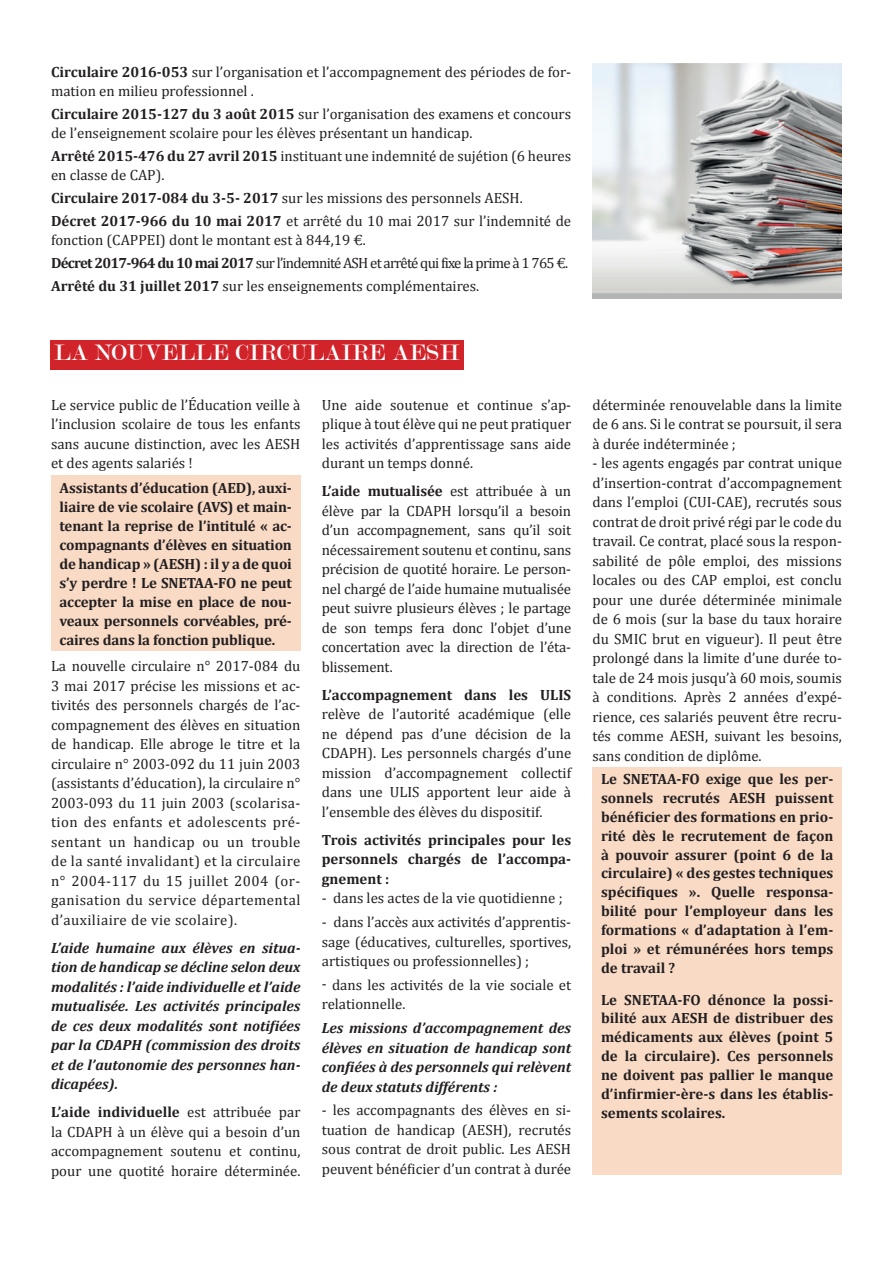
<style>
.page{position:relative;width:893px;height:1263px;background:#fff}
.page>*{position:absolute;margin:0;border:0;box-sizing:border-box;transform-origin:0 0}
.t1{font:24px "Modern";letter-spacing:.02em;color:#fff}
.t2{font:14.85px/19.5px "Cambria";color:#231f20;text-align:justify}
.t3{font:700 14.85px/18.9px "Cambria";color:#231f20;text-align:justify}
.t4{font:italic 700 14.85px/19.5px "Cambria";color:#231f20;text-align:justify}
.s1{font-weight:700}
</style>
<div class="page">
<div style="left:592px;top:767px;width:250px;height:408px;background:#f8dac5"></div>
<div style="left:51px;top:475px;width:249px;height:176px;background:#f8dac5"></div>
<div style="left:50px;top:340px;width:413px;height:29px;background:#d1232a"></div>
<img style="left:592px;top:64px;width:250px;height:235px">
<p class="t2" style="left:51px;top:62px;width:522px;line-height:18.9px"><span class="s1">Circulaire 2016-053</span> sur l’organisation et l’accompagnement des périodes de for&shy;mation en milieu professionnel .</p>
<p class="t2" style="left:51px;top:104px;width:522px;line-height:18.9px"><span class="s1">Circulaire 2015-127 du 3 août 2015</span> sur l’organisation des examens et concours de l’enseignement scolaire pour les élèves présentant un handicap.</p>
<p class="t2" style="left:51px;top:146px;width:522px;line-height:18.9px"><span class="s1">Arrêté 2015-476 du 27 avril 2015</span> instituant une indemnité de sujétion (6 heures en classe de CAP).</p>
<p class="t2" style="left:51px;top:186px;width:522px;line-height:23.1px"><span class="s1">Circulaire 2017-084 du 3-5- 2017</span> sur les missions des personnels AESH.<br><span class="s1">Décret 2017-966 du 10 mai 2017</span> et arrêté du 10 mai 2017 sur l’indemnité de</p>
<p class="t2" style="left:51px;top:228px;width:519px;line-height:23.1px;text-align:left">fonction (CAPPEI) dont le montant est à 844,19 €.<br><span class="s1">Décret 2017-964 du 10 mai 2017</span> sur l’indemnité ASH et arrêté qui fixe la prime à 1 765 €.<br><span class="s1">Arrêté du 31 juillet 2017</span> sur les enseignements complémentaires.</p>
<h1 class="t1" style="left:54px;top:341px;width:406px">LA NOUVELLE CIRCULAIRE AESH</h1>
<p class="t2" style="left:51px;top:395px;width:251px">Le service public de l’Éducation veille à l’inclusion scolaire de tous les enfants sans aucune distinction, avec les AESH et des agents salariés !</p>
<p class="t3" style="left:60px;top:478px;width:234px">Assistants d’éducation (AED), auxi&shy;liaire de vie scolaire (AVS) et main&shy;tenant la reprise de l’intitulé « ac&shy;compagnants d’élèves en situation de handicap » (AESH) : il y a de quoi s’y perdre ! Le SNETAA-FO ne peut accepter la mise en place de nou&shy;veaux personnels corvéables, pré&shy;caires dans la fonction publique.</p>
<p class="t2" style="left:51px;top:656px;width:251px">La nouvelle circulaire n° 2017-084 du 3 mai 2017 précise les missions et ac&shy;tivités des personnels chargés de l’ac&shy;compagnement des élèves en situation de handicap. Elle abroge le titre et la circulaire n° 2003-092 du 11 juin 2003 (assistants d’éducation), la circulaire n° 2003-093 du 11 juin 2003 (scolarisa&shy;tion des enfants et adolescents pré&shy;sentant un handicap ou un trouble de la santé invalidant) et la circulaire n° 2004-117 du 15 juillet 2004 (or&shy;ganisation du service départemental d’auxiliaire de vie scolaire).</p>
<p class="t4" style="left:51px;top:937px;width:251px">L’aide humaine aux élèves en situa&shy;tion de handicap se décline selon deux modalités : l’aide individuelle et l’aide mutualisée. Les activités principales de ces deux modalités sont notifiées par la CDAPH (commission des droits et de l’autonomie des personnes han&shy;dicapées).</p>
<p class="t2" style="left:51px;top:1102px;width:251px"><span class="s1">L’aide individuelle</span> est attribuée par la CDAPH à un élève qui a besoin d’un accompagnement soutenu et continu, pour une quotité horaire déterminée.</p>
<p class="t2" style="left:322px;top:395px;width:251px">Une aide soutenue et continue s’ap&shy;plique à tout élève qui ne peut pratiquer les activités d’apprentissage sans aide durant un temps donné.</p>
<p class="t2" style="left:322px;top:481px;width:251px"><span class="s1">L’aide mutualisée</span> est attribuée à un élève par la CDAPH lorsqu’il a besoin d’un accompagnement, sans qu’il soit nécessairement soutenu et continu, sans précision de quotité horaire. Le person&shy;nel chargé de l’aide humaine mutualisée peut suivre plusieurs élèves ; le partage de son temps fera donc l’objet d’une concertation avec la direction de l’éta&shy;blissement.</p>
<p class="t3" style="left:322px;top:685px;width:251px">L’accompagnement dans les ULIS</p>
<p class="t2" style="left:322px;top:704px;width:251px">relève de l’autorité académique (elle ne dépend pas d’une décision de la CDAPH). Les personnels chargés d’une mission d’accompagnement collectif dans une ULIS apportent leur aide à l’ensemble des élèves du dispositif.</p>
<p class="t3" style="left:322px;top:829px;width:251px;line-height:19.5px">Trois activités principales pour les personnels chargés de l’accompa&shy;gnement :</p>
<p class="t2" style="left:322px;top:888px;width:242px">- dans les actes de la vie quotidienne ;</p>
<p class="t2" style="left:322px;top:912px;width:251px">- dans l’accès aux activités d’apprentis&shy;sage (éducatives, culturelles, sportives, artistiques ou professionnelles) ;</p>
<p class="t2" style="left:322px;top:975px;width:251px">- dans les activités de la vie sociale et relationnelle.</p>
<p class="t4" style="left:322px;top:1018px;width:251px">Les missions d’accompagnement des élèves en situation de handicap sont confiées à des personnels qui relèvent de deux statuts différents :</p>
<p class="t2" style="left:322px;top:1100px;width:251px">- les accompagnants des élèves en si&shy;tuation de handicap (AESH), recrutés sous contrat de droit public. Les AESH peuvent bénéficier d’un contrat à durée</p>
<p class="t2" style="left:592px;top:395px;width:251px">déterminée renouvelable dans la limite de 6 ans. Si le contrat se poursuit, il sera à durée indéterminée ;</p>
<p class="t2" style="left:592px;top:453px;width:251px">- les agents engagés par contrat unique d’insertion-contrat d’accompagnement dans l’emploi (CUI-CAE), recrutés sous contrat de droit privé régi par le code du travail. Ce contrat, placé sous la respon&shy;sabilité de pôle emploi, des missions locales ou des CAP emploi, est conclu pour une durée déterminée minimale de 6 mois (sur la base du taux horaire du SMIC brut en vigueur). Il peut être prolongé dans la limite d’une durée to&shy;tale de 24 mois jusqu’à 60 mois, soumis à conditions. Après 2 années d’expé&shy;rience, ces salariés peuvent être recru&shy;tés comme AESH, suivant les besoins, sans condition de diplôme.</p>
<p class="t3" style="left:601px;top:769px;width:234px">Le SNETAA-FO exige que les per&shy;sonnels recrutés AESH puissent bénéficier des formations en prio&shy;rité dès le recrutement de façon à pouvoir assurer (point 6 de la circulaire) « des gestes techniques spécifiques ». Quelle responsa&shy;bilité pour l’employeur dans les formations « d’adaptation à l’em&shy;ploi » et rémunérées hors temps de travail ?</p>
<p class="t3" style="left:601px;top:989px;width:234px">Le SNETAA-FO dénonce la possi&shy;bilité aux AESH de distribuer des médicaments aux élèves (point 5 de la circulaire). Ces personnels ne doivent pas pallier le manque d’infirmier-ère-s dans les établis&shy;sements scolaires.</p>
</div>
